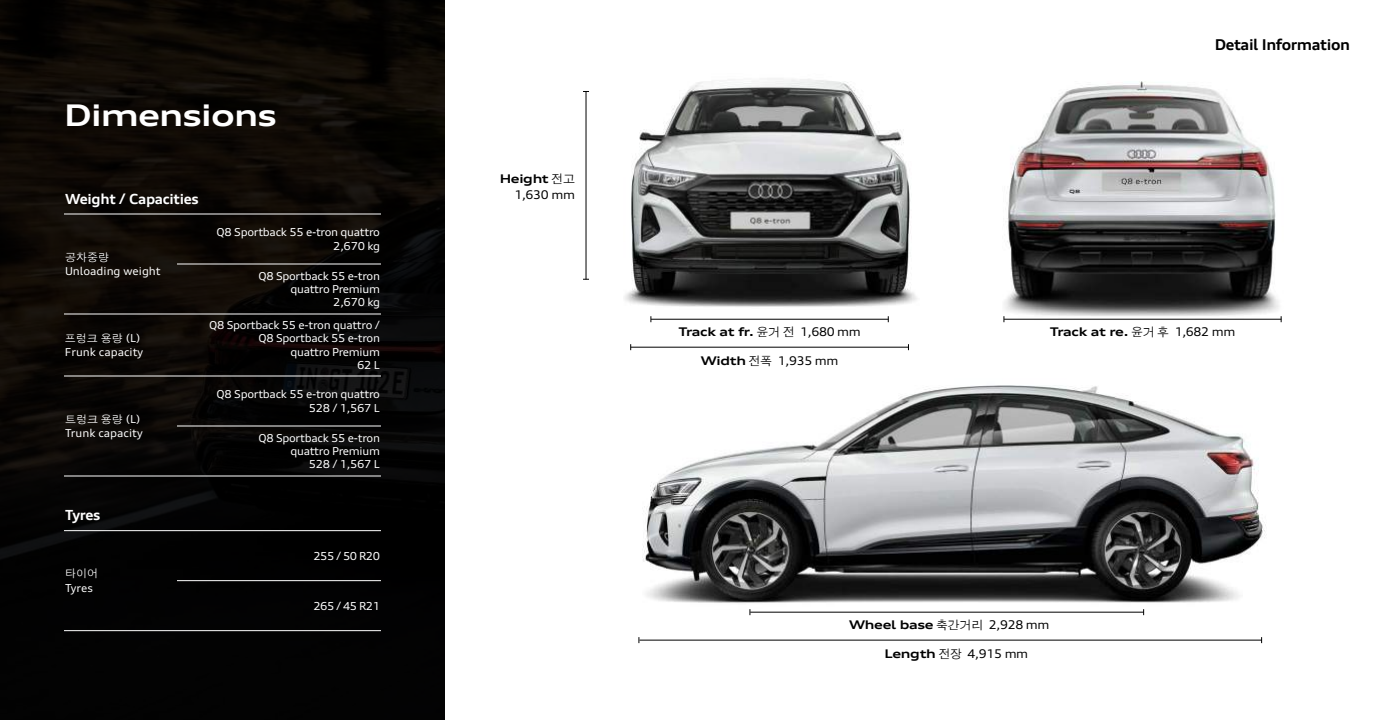
<style>
.page{position:relative;width:1400px;height:720px;background:#fff}
.page>*{position:absolute;margin:0;border:0;box-sizing:border-box;transform-origin:0 0}
.t1{font:700 expanded 30px "Audi Type";letter-spacing:-.025em;color:#fff}
.t2{font:700 expanded 15px "Audi Type";letter-spacing:-.025em;color:#000}
.t3{font:700 expanded 14px "Audi Type";letter-spacing:-.02em;color:#fff}
.t4{font:700 expanded 12px "Audi Type";letter-spacing:-.025em;color:#000}
.t5{font:expanded 12px/16px "Audi Type";letter-spacing:-.025em;color:#000;text-align:right}
.t6{font:expanded 11px/13.2px "Audi Type";letter-spacing:-.025em;color:#fff;text-align:right}
.t7{font:expanded 11px "Audi Type";color:#fff}
.t8{font:11px "Audi Type KR";color:#fff}
.s1{font-family:"Audi Type";font-stretch:expanded}
.s2{font-weight:700}
.s3{font-family:"Audi Type KR";font-stretch:normal}
.s4{font-family:"Audi Type KR";font-weight:400;font-stretch:normal}
.s5{font-weight:400}
</style>
<div class="page">
<div style="left:0;top:0;width:1400px;height:720px;background:linear-gradient(to bottom,#0f0a06,#010203)"></div>
<div style="left:445px;top:0;width:955px;height:720px;background:#fff"></div>
<hr style="left:64px;top:214px;width:113px;height:1px;background:#fff">
<hr style="left:177px;top:214px;width:204px;height:1px;background:#fff">
<hr style="left:64px;top:530px;width:113px;height:1px;background:#fff">
<hr style="left:177px;top:530px;width:204px;height:1px;background:#fff">
<hr style="left:177px;top:264px;width:204px;height:1px;background:#fff">
<hr style="left:64px;top:314px;width:113px;height:1px;background:#fff">
<hr style="left:177px;top:314px;width:204px;height:1px;background:#fff">
<hr style="left:64px;top:376px;width:113px;height:1px;background:#fff">
<hr style="left:177px;top:376px;width:204px;height:1px;background:#fff">
<hr style="left:177px;top:426px;width:204px;height:1px;background:#fff">
<hr style="left:64px;top:476px;width:113px;height:1px;background:#fff">
<hr style="left:177px;top:476px;width:204px;height:1px;background:#fff">
<hr style="left:64px;top:630px;width:113px;height:1px;background:#fff">
<hr style="left:177px;top:630px;width:204px;height:1px;background:#fff">
<hr style="left:177px;top:580px;width:204px;height:1px;background:#fff">
<img style="left:642px;top:385px;width:624px;height:225px">
<img style="left:624px;top:78px;width:293px;height:229px">
<img style="left:1003px;top:81px;width:278px;height:240px">
<hr style="left:586px;top:92px;width:1px;height:187px;background:#000">
<hr style="left:651px;top:319px;width:237px;height:1px;background:#000">
<hr style="left:1004px;top:319px;width:277px;height:1px;background:#000">
<hr style="left:750px;top:612px;width:394px;height:1px;background:#000">
<hr style="left:640px;top:640px;width:622px;height:1px;background:#000">
<hr style="left:631px;top:347px;width:278px;height:1px;background:#000">
<h1 class="t1" style="left:64px;top:96px;width:214px">Dimensions</h1>
<p class="t3" style="left:65px;top:190px;width:135px">Weight / Capacities</p>
<p class="t8" style="left:65px;top:250px;width:45px">공차중량</p>
<p class="t7" style="left:65px;top:264px;width:97px">Unloading weight</p>
<p class="t8" style="left:65px;top:331px;width:77px">프렁크 용량 <span class="s1">(L)</span></p>
<p class="t7" style="left:65px;top:345px;width:80px">Frunk capacity</p>
<p class="t8" style="left:65px;top:412px;width:77px">트렁크 용량 <span class="s1">(L)</span></p>
<p class="t7" style="left:65px;top:426px;width:79px">Trunk capacity</p>
<p class="t6" style="left:217px;top:226px;width:165px">Q8 Sportback 55 e-tron quattro<br>2,670 kg</p>
<p class="t6" style="left:258px;top:269px;width:123px">Q8 Sportback 55 e-tron quattro Premium<br>2,670 kg</p>
<p class="t6" style="left:209px;top:319px;width:172px">Q8 Sportback 55 e-tron quattro /<br>Q8 Sportback 55 e-tron<br>quattro Premium<br>62 L</p>
<p class="t6" style="left:217px;top:388px;width:165px">Q8 Sportback 55 e-tron quattro<br>528 / 1,567 L</p>
<p class="t6" style="left:258px;top:431px;width:123px">Q8 Sportback 55 e-tron quattro Premium<br>528 / 1,567 L</p>
<p class="t3" style="left:65px;top:507px;width:37px">Tyres</p>
<p class="t8" style="left:65px;top:567px;width:34px">타이어</p>
<p class="t6" style="left:65px;top:581px;width:30px">Tyres</p>
<p class="t6" style="left:314px;top:549px;width:68px">255 / 50 R20</p>
<p class="t6" style="left:314px;top:599px;width:68px">265 / 45 R21</p>
<p class="t5" style="left:500px;top:171px;width:77px"><span class="s2">Height</span> <span class="s3">전고<br></span>1,630 mm</p>
<h2 class="t2" style="left:1215px;top:35px;width:137px">Detail Information</h2>
<p class="t4" style="left:678px;top:324px;width:184px">Track at fr. <span class="s4">윤거 전</span> <span class="s5">1,680 mm</span></p>
<p class="t4" style="left:1050px;top:324px;width:187px">Track at re. <span class="s4">윤거 후</span> <span class="s5">1,682 mm</span></p>
<p class="t5" style="left:701px;top:353px;width:139px"><span class="s2">Width</span> <span class="s3">전폭</span> 1,935 mm</p>
<p class="t4" style="left:849px;top:617px;width:202px">Wheel base <span class="s4">축간거리</span> <span class="s5">2,928 mm</span></p>
<p class="t5" style="left:884px;top:646px;width:145px"><span class="s2">Length</span> <span class="s3">전장</span> 4,915 mm</p>
</div>
